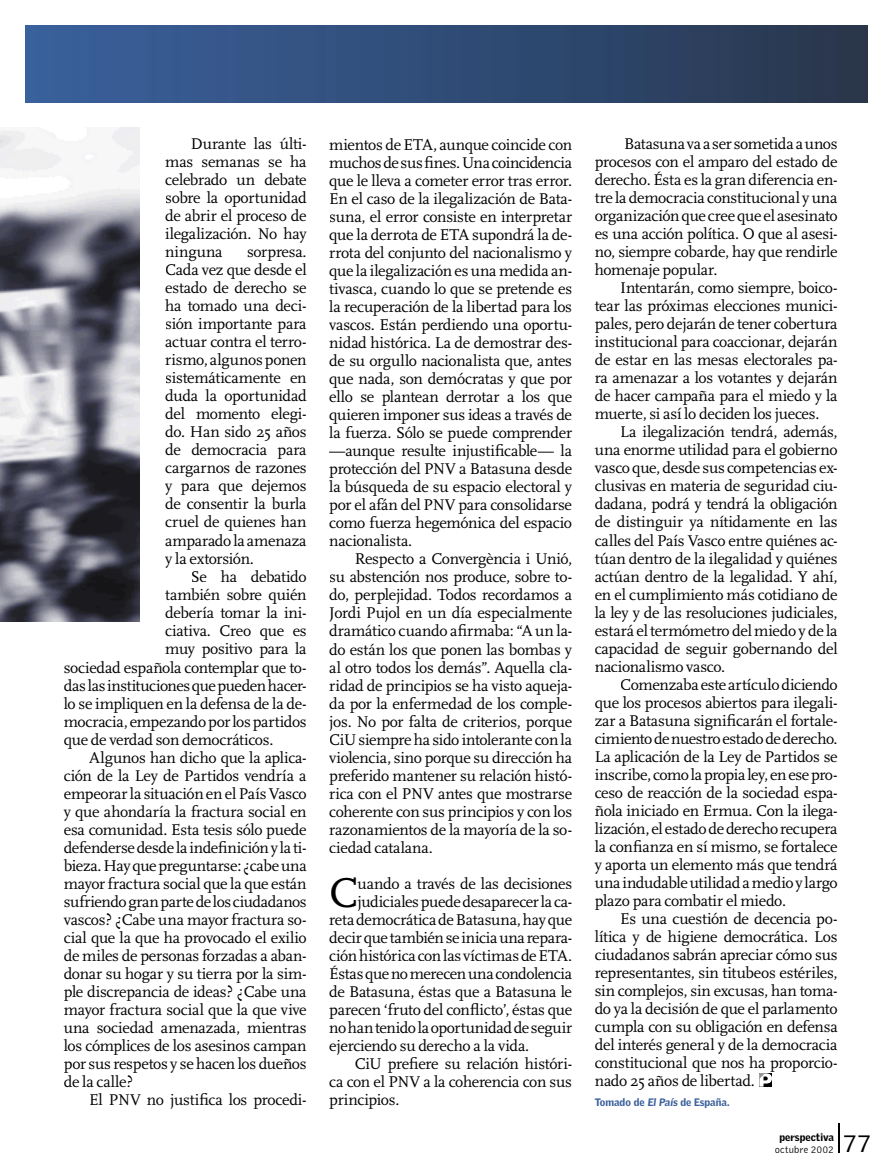
<style>
.page{position:relative;width:893px;height:1170px;background:#fff}
.page>*{position:absolute;margin:0;border:0;box-sizing:border-box;transform-origin:0 0}
.t1{font:43.5px "Scala";color:#000}
.t2{font:300 27px "Bell Gothic";color:#000}
.t3{font:16.2px/18px "Scala";letter-spacing:-.015em;color:#000;text-align:justify}
.t4{font:900 10.5px "Griffith Gothic";color:#3c619c}
.t5{font:900 10.5px "Griffith Gothic";color:#000}
.t6{font:300 10.5px "Bell Gothic";letter-spacing:.01em;color:#000}
</style>
<div class="page">
<img style="left:26px;top:26px;width:841px;height:76px">
<img style="left:0;top:128px;width:140px;height:493px">
<svg style="left:838px;top:1123px;width:1px;height:29px"></svg>
<svg style="left:759px;top:1073px;width:13px;height:13px"></svg>
<p class="t3" style="left:165px;top:135px;width:143px;text-indent:26px">Durante las últi&shy;mas semanas se ha celebrado un debate sobre la oportunidad de abrir el proceso de ilegalización. No hay ninguna</p>
<p class="t3" style="left:165px;top:243px;width:143px;text-indent:82px">sorpresa.<br>Cada vez que desde el estado de derecho se ha tomado una deci&shy;sión importante para actuar contra el terro&shy;rismo, algunos ponen sistemáticamente en duda la oportunidad del momento elegi&shy;do. Han sido 25 años de democracia para cargarnos de razones y para que dejemos de consentir la burla cruel de quienes han amparado la amenaza y la extorsión.</p>
<p class="t3" style="left:165px;top:567px;width:143px;text-indent:26px">Se ha debatido también sobre quién debería tomar la ini&shy;ciativa. Creo que es muy positivo para la</p>
<p class="t3" style="left:64px;top:658px;width:244px">sociedad española contemplar que to&shy;das las instituciones que pueden hacer&shy;lo se impliquen en la defensa de la de&shy;mocracia, empezando por los partidos que de verdad son democráticos.</p>
<p class="t3" style="left:64px;top:748px;width:244px;text-indent:26px">Algunos han dicho que la aplica&shy;ción de la Ley de Partidos vendría a empeorar la situación en el País Vasco y que ahondaría la fractura social en esa comunidad. Esta tesis sólo puede defenderse desde la indefinición y la ti&shy;bieza. Hay que preguntarse: ¿cabe una mayor fractura social que la que están sufriendo gran parte de los ciudadanos vascos? ¿Cabe una mayor fractura so&shy;cial que la que ha provocado el exilio de miles de personas forzadas a aban&shy;donar su hogar y su tierra por la sim&shy;ple discrepancia de ideas? ¿Cabe una mayor fractura social que la que vive una sociedad amenazada, mientras los cómplices de los asesinos campan por sus respetos y se hacen los dueños de la calle?</p>
<p class="t3" style="left:89px;top:1090px;width:219px">El PNV no justifica los procedi-</p>
<p class="t3" style="left:329px;top:136px;width:244px">mientos de ETA, aunque coincide con muchos de sus fines. Una coincidencia que le lleva a cometer error tras error.<br>En el caso de la ilegalización de Bata&shy;suna, el error consiste en interpretar que la derrota de ETA supondrá la de&shy;rrota del conjunto del nacionalismo y que la ilegalización es una medida an&shy;tivasca, cuando lo que se pretende es la recuperación de la libertad para los vascos. Están perdiendo una oportu&shy;nidad histórica. La de demostrar des&shy;de su orgullo nacionalista que, antes que nada, son demócratas y que por ello se plantean derrotar a los que quieren imponer sus ideas a través de la fuerza. Sólo se puede comprender —aunque resulte injustificable— la protección del PNV a Batasuna desde la búsqueda de su espacio electoral y por el afán del PNV para consolidarse como fuerza hegemónica del espacio nacionalista.</p>
<p class="t3" style="left:329px;top:550px;width:244px;text-indent:26px">Respecto a Convergència i Unió, su abstención nos produce, sobre to&shy;do, perplejidad. Todos recordamos a Jordi Pujol en un día especialmente dramático cuando afirmaba: “A un la&shy;do están los que ponen las bombas y al otro todos los demás”. Aquella cla&shy;ridad de principios se ha visto aqueja&shy;da por la enfermedad de los comple&shy;jos. No por falta de criterios, porque CiU siempre ha sido intolerante con la violencia, sino porque su dirección ha preferido mantener su relación histó&shy;rica con el PNV antes que mostrarse coherente con sus principios y con los razonamientos de la mayoría de la so&shy;ciedad catalana.</p>
<h1 class="t1" style="left:329px;top:868px;width:30px">C</h1>
<p class="t3" style="left:358px;top:874px;width:216px">uando a través de las decisiones</p>
<p class="t3" style="left:358px;top:892px;width:216px">judiciales puede desaparecer la ca-</p>
<p class="t3" style="left:329px;top:910px;width:244px">reta democrática de Batasuna, hay que</p>
<p class="t3" style="left:329px;top:928px;width:244px">decir que también se inicia una repara-</p>
<p class="t3" style="left:329px;top:946px;width:244px">ción histórica con las víctimas de ETA.</p>
<p class="t3" style="left:329px;top:964px;width:245px">Éstas que no merecen una condolencia</p>
<p class="t3" style="left:329px;top:982px;width:244px">de Batasuna, éstas que a Batasuna le</p>
<p class="t3" style="left:329px;top:1000px;width:244px">parecen ‘fruto del conflicto’, éstas que</p>
<p class="t3" style="left:329px;top:1018px;width:244px">no han tenido la oportunidad de seguir</p>
<p class="t3" style="left:329px;top:1036px;width:202px">ejerciendo su derecho a la vida.</p>
<p class="t3" style="left:355px;top:1054px;width:219px">CiU prefiere su relación históri-</p>
<p class="t3" style="left:329px;top:1072px;width:244px">ca con el PNV a la coherencia con sus</p>
<p class="t3" style="left:329px;top:1090px;width:72px">principios.</p>
<p class="t3" style="left:595px;top:135px;width:244px;text-indent:29px">Batasuna va a ser sometida a unos procesos con el amparo del estado de derecho. Ésta es la gran diferencia en&shy;tre la democracia constitucional y una organización que cree que el asesinato es una acción política. O que al asesi&shy;no, siempre cobarde, hay que rendirle homenaje popular.</p>
<p class="t3" style="left:595px;top:279px;width:244px;text-indent:26px">Intentarán, como siempre, boico&shy;tear las próximas elecciones munici&shy;pales, pero dejarán de tener cobertura institucional para coaccionar, dejarán de estar en las mesas electorales pa&shy;ra amenazar a los votantes y dejarán de hacer campaña para el miedo y la muerte, si así lo deciden los jueces.</p>
<p class="t3" style="left:595px;top:423px;width:244px;text-indent:26px">La ilegalización tendrá, además, una enorme utilidad para el gobierno vasco que, desde sus competencias ex&shy;clusivas en materia de seguridad ciu&shy;dadana, podrá y tendrá la obligación de distinguir ya nítidamente en las calles del País Vasco entre quiénes ac&shy;túan dentro de la ilegalidad y quiénes actúan dentro de la legalidad. Y ahí, en el cumplimiento más cotidiano de la ley y de las resoluciones judiciales, estará el termómetro del miedo y de la capacidad de seguir gobernando del nacionalismo vasco.</p>
<p class="t3" style="left:595px;top:675px;width:244px;text-indent:26px">Comenzaba este artículo diciendo que los procesos abiertos para ilegali&shy;zar a Batasuna significarán el fortale&shy;cimiento de nuestro estado de derecho.<br>La aplicación de la Ley de Partidos se inscribe, como la propia ley, en ese pro&shy;ceso de reacción de la sociedad espa&shy;ñola iniciado en Ermua. Con la ilega&shy;lización, el estado de derecho recupera la confianza en sí mismo, se fortalece y aporta un elemento más que tendrá una indudable utilidad a medio y largo plazo para combatir el miedo.</p>
<p class="t3" style="left:595px;top:909px;width:244px;text-indent:26px">Es una cuestión de decencia po&shy;lítica y de higiene democrática. Los ciudadanos sabrán apreciar cómo sus representantes, sin titubeos estériles, sin complejos, sin excusas, han toma&shy;do ya la decisión de que el parlamento cumpla con su obligación en defensa del interés general y de la democracia constitucional que nos ha proporcio&shy;nado 25 años de libertad.</p>
<p class="t4" style="left:595px;top:1096px;width:136px">Tomado de El País de España.</p>
<p class="t5" style="left:779px;top:1130px;width:56px">perspectiva</p>
<p class="t6" style="left:775px;top:1143px;width:61px">octubre 2002</p>
<h2 class="t2" style="left:843px;top:1128px;width:31px">77</h2>
</div>
